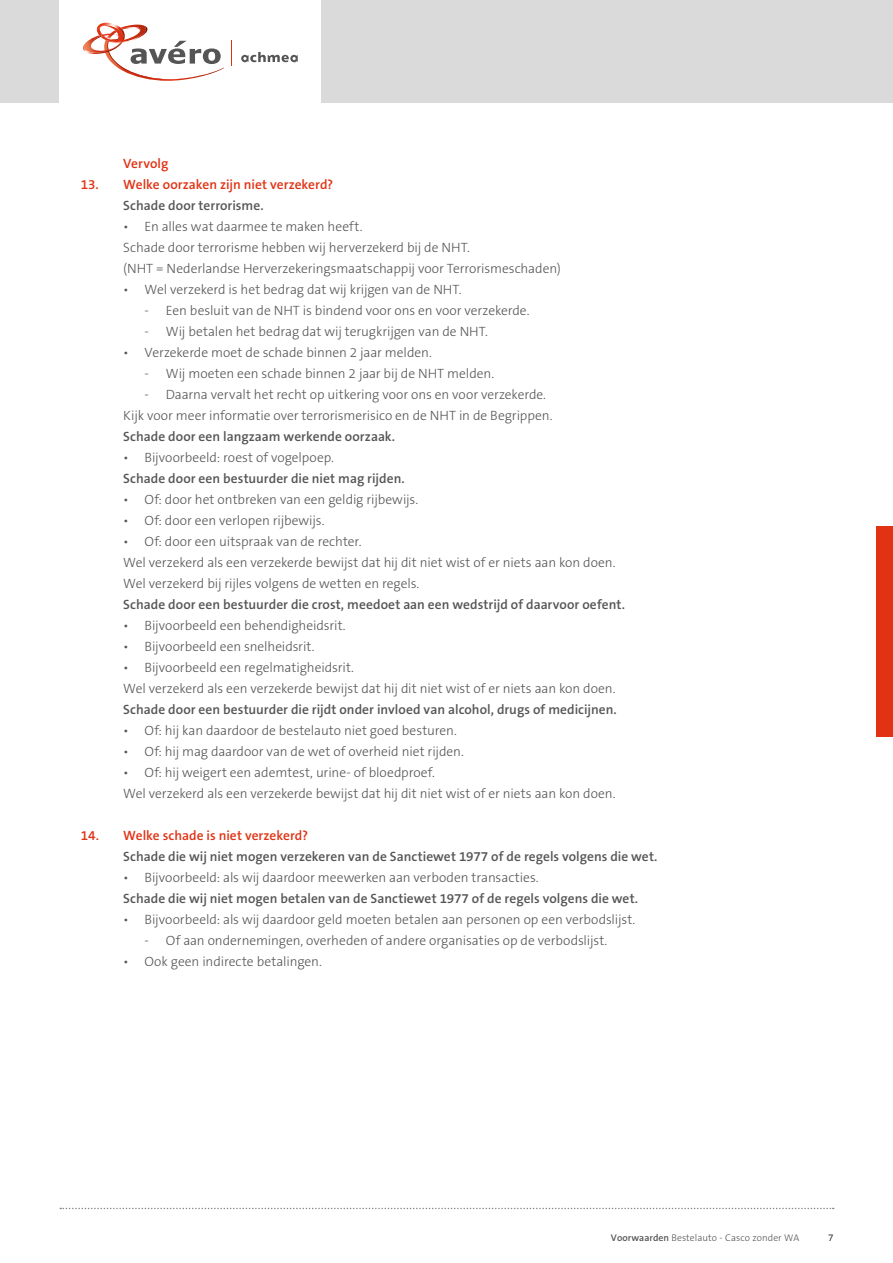
<style>
.page{position:relative;width:893px;height:1263px;background:#fff}
.page>*{position:absolute;margin:0;border:0;box-sizing:border-box;transform-origin:0 0}
.t1{font:300 13.5px/21px "The Sans B3";letter-spacing:-.005em;color:#555}
.t2{font:600 13.5px "The Sans B6";letter-spacing:.005em;color:#555}
.t3{font:600 13.5px "The Sans B6";color:#e13214}
.t4{font:300 9.75px "The Sans B3";letter-spacing:.005em;color:#555}
.s1{font-family:"The Sans B6";font-weight:600}
</style>
<div class="page">
<div style="left:0;top:0;width:893px;height:103px;background:#dadada"></div>
<div style="left:60px;top:0;width:261px;height:103px;background:#fff"></div>
<svg style="left:241px;top:52px;width:57px;height:10px"></svg>
<svg style="left:83px;top:22px;width:141px;height:59px"></svg>
<svg style="left:231px;top:41px;width:1px;height:25px"></svg>
<svg style="left:60px;top:1208px;width:774px;height:1px"></svg>
<div style="left:876px;top:526px;width:17px;height:211px;background:#e13214"></div>
<p class="t3" style="left:123px;top:156px;width:47px">Vervolg</p>
<p class="t3" style="left:81px;top:177px;width:254px">13. Welke oorzaken zijn niet verzekerd?</p>
<p class="t2" style="left:123px;top:198px;width:142px">Schade door terrorisme.</p>
<p class="t1" style="left:123px;top:217px;width:439px">• En alles wat daarmee te maken heeft.<br>Schade door terrorisme hebben wij herverzekerd bij de NHT.<br>(NHT = Nederlandse Herverzekeringsmaatschappij voor Terrorismeschaden)</p>
<p class="t1" style="left:123px;top:280px;width:340px">• Wel verzekerd is het bedrag dat wij krijgen van de NHT.</p>
<p class="t1" style="left:145px;top:301px;width:386px">- Een besluit van de NHT is bindend voor ons en voor verzekerde.</p>
<p class="t1" style="left:145px;top:322px;width:345px">- Wij betalen het bedrag dat wij terugkrijgen van de NHT.</p>
<p class="t1" style="left:123px;top:343px;width:310px">• Verzekerde moet de schade binnen 2 jaar melden.</p>
<p class="t1" style="left:145px;top:364px;width:351px">- Wij moeten een schade binnen 2 jaar bij de NHT melden.</p>
<p class="t1" style="left:123px;top:385px;width:431px;text-indent:21px">- Daarna vervalt het recht op uitkering voor ons en voor verzekerde.<br>Kijk voor meer informatie over terrorismerisico en de NHT in de Begrippen.</p>
<p class="t2" style="left:123px;top:429px;width:273px">Schade door een langzaam werkende oorzaak.</p>
<p class="t1" style="left:123px;top:448px;width:212px">• Bijvoorbeeld: roest of vogelpoep.</p>
<p class="t2" style="left:123px;top:471px;width:283px">Schade door een bestuurder die niet mag rijden.</p>
<p class="t1" style="left:123px;top:490px;width:296px">• Of: door het ontbreken van een geldig rijbewijs.</p>
<p class="t1" style="left:123px;top:511px;width:203px">• Of: door een verlopen rijbewijs.</p>
<p class="t1" style="left:123px;top:532px;width:494px">• Of: door een uitspraak van de rechter.<br>Wel verzekerd als een verzekerde bewijst dat hij dit niet wist of er niets aan kon doen.<br>Wel verzekerd bij rijles volgens de wetten en regels.</p>
<p class="t2" style="left:123px;top:598px;width:503px">Schade door een bestuurder die crost, meedoet aan een wedstrijd of daarvoor oefent.</p>
<p class="t1" style="left:123px;top:616px;width:224px">• Bijvoorbeeld een behendigheidsrit.</p>
<p class="t1" style="left:123px;top:637px;width:193px">• Bijvoorbeeld een snelheidsrit.</p>
<p class="t1" style="left:123px;top:658px;width:494px">• Bijvoorbeeld een regelmatigheidsrit.<br>Wel verzekerd als een verzekerde bewijst dat hij dit niet wist of er niets aan kon doen.</p>
<p class="t2" style="left:123px;top:703px;width:495px">Schade door een bestuurder die rijdt onder invloed van alcohol, drugs of medicijnen.</p>
<p class="t1" style="left:123px;top:721px;width:335px">• Of: hij kan daardoor de bestelauto niet goed besturen.</p>
<p class="t1" style="left:123px;top:742px;width:342px">• Of: hij mag daardoor van de wet of overheid niet rijden.</p>
<p class="t1" style="left:123px;top:763px;width:494px">• Of: hij weigert een ademtest, urine- of bloedproef.<br>Wel verzekerd als een verzekerde bewijst dat hij dit niet wist of er niets aan kon doen.</p>
<p class="t3" style="left:81px;top:829px;width:229px">14. Welke schade is niet verzekerd?</p>
<p class="t2" style="left:123px;top:850px;width:536px">Schade die wij niet mogen verzekeren van de Sanctiewet 1977 of de regels volgens die wet.</p>
<p class="t1" style="left:123px;top:868px;width:417px">• Bijvoorbeeld: als wij daardoor meewerken aan verboden transacties.</p>
<p class="t2" style="left:123px;top:892px;width:516px">Schade die wij niet mogen betalen van de Sanctiewet 1977 of de regels volgens die wet.</p>
<p class="t1" style="left:123px;top:910px;width:514px">• Bijvoorbeeld: als wij daardoor geld moeten betalen aan personen op een verbodslijst.</p>
<p class="t1" style="left:145px;top:931px;width:464px">- Of aan ondernemingen, overheden of andere organisaties op de verbodslijst.</p>
<p class="t1" style="left:123px;top:952px;width:200px">• Ook geen indirecte betalingen.</p>
<p class="t4" style="left:611px;top:1233px;width:190px"><span class="s1">Voorwaarden</span> Bestelauto - Casco zonder WA</p>
<p class="t4" style="left:828px;top:1233px;width:7px">7</p>
</div>
